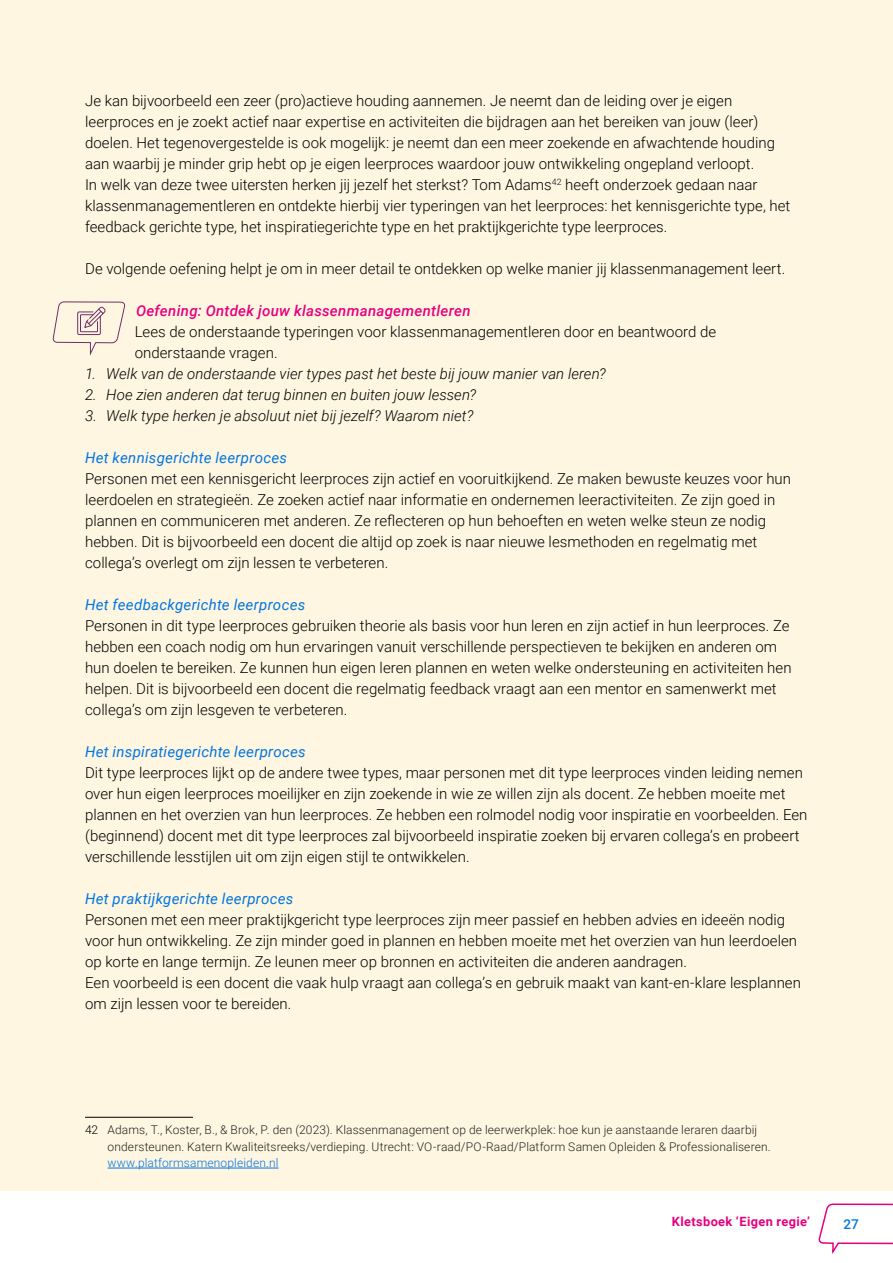
<style>
.page{position:relative;width:893px;height:1263px;background:#fff}
.page>*{position:absolute;margin:0;border:0;box-sizing:border-box;transform-origin:0 0}
.t1{font:300 15px/21px "Roboto";color:#000}
.t2{font:italic 300 15px "Roboto";color:#000}
.t3{font:italic 15px "Roboto";letter-spacing:.02em;color:#0076e0}
.t4{font:italic 500 15px "Roboto";letter-spacing:.02em;color:#e6007d}
.t5{font:500 13.5px "Roboto";color:#0076e0}
.t6{font:700 12.75px "Roboto";letter-spacing:.03em;color:#e6007d}
.t7{font:300 12px/16.5px "Roboto";letter-spacing:.01em;color:#222}
.t8{font:300 12px "Roboto";letter-spacing:.01em;color:#0076e0}
.s1{color:#000}
</style>
<div class="page">
<svg style="left:818px;top:1203px;width:75px;height:51px"></svg>
<div style="left:0;top:0;width:893px;height:1191px;background:#fff6e2"></div>
<hr style="left:85px;top:1117px;width:108px;height:1px;background:#000">
<hr style="left:108px;top:1168px;width:171px;height:1px;background:#0076e0">
<svg style="left:52px;top:301px;width:74px;height:55px"></svg>
<p class="t1" style="left:85px;top:90px;width:707px">Je kan bijvoorbeeld een zeer (pro)actieve houding aannemen. Je neemt dan de leiding over je eigen leerproces en je zoekt actief naar expertise en activiteiten die bijdragen aan het bereiken van jouw (leer) doelen. Het tegenovergestelde is ook mogelijk: je neemt dan een meer zoekende en afwachtende houding aan waarbij je minder grip hebt op je eigen leerproces waardoor jouw ontwikkeling ongepland verloopt.<br>In welk van deze twee uitersten herken jij jezelf het sterkst? Tom Adams<sup>42</sup> heeft onderzoek gedaan naar klassenmanagementleren en ontdekte hierbij vier typeringen van het leerproces: het kennisgerichte type, het feedback gerichte type, het inspiratiegerichte type en het praktijkgerichte type leerproces.</p>
<p class="t1" style="left:85px;top:258px;width:699px">De volgende oefening helpt je om in meer detail te ontdekken op welke manier jij klassenmanagement leert.</p>
<p class="t4" style="left:136px;top:300px;width:336px">Oefening: Ontdek jouw klassenmanagementleren</p>
<p class="t1" style="left:135px;top:321px;width:583px">Lees de onderstaande typeringen voor klassenmanagementleren door en beantwoord de onderstaande vragen.</p>
<p class="t2" style="left:85px;top:363px;width:522px">1. Welk van de onderstaande vier types past het beste bij jouw manier van leren?</p>
<p class="t2" style="left:85px;top:384px;width:393px">2. Hoe zien anderen dat terug binnen en buiten jouw lessen?</p>
<p class="t2" style="left:85px;top:405px;width:390px">3. Welk type herken je absoluut niet bij jezelf? Waarom niet?</p>
<p class="t3" style="left:85px;top:447px;width:203px">Het kennisgerichte leerproces</p>
<p class="t1" style="left:85px;top:468px;width:708px">Personen met een kennisgericht leerproces zijn actief en vooruitkijkend. Ze maken bewuste keuzes voor hun leerdoelen en strategieën. Ze zoeken actief naar informatie en ondernemen leeractiviteiten. Ze zijn goed in plannen en communiceren met anderen. Ze reflecteren op hun behoeften en weten welke steun ze nodig hebben. Dit is bijvoorbeeld een docent die altijd op zoek is naar nieuwe lesmethoden en regelmatig met collega’s overlegt om zijn lessen te verbeteren.</p>
<p class="t3" style="left:85px;top:594px;width:222px">Het feedbackgerichte leerproces</p>
<p class="t1" style="left:85px;top:615px;width:708px">Personen in dit type leerproces gebruiken theorie als basis voor hun leren en zijn actief in hun leerproces. Ze hebben een coach nodig om hun ervaringen vanuit verschillende perspectieven te bekijken en anderen om hun doelen te bereiken. Ze kunnen hun eigen leren plannen en weten welke ondersteuning en activiteiten hen helpen. Dit is bijvoorbeeld een docent die regelmatig feedback vraagt aan een mentor en samenwerkt met collega’s om zijn lesgeven te verbeteren.</p>
<p class="t3" style="left:85px;top:741px;width:222px">Het inspiratiegerichte leerproces</p>
<p class="t1" style="left:85px;top:762px;width:724px">Dit type leerproces lijkt op de andere twee types, maar personen met dit type leerproces vinden leiding nemen over hun eigen leerproces moeilijker en zijn zoekende in wie ze willen zijn als docent. Ze hebben moeite met plannen en het overzien van hun leerproces. Ze hebben een rolmodel nodig voor inspiratie en voorbeelden. Een (beginnend) docent met dit type leerproces zal bijvoorbeeld inspiratie zoeken bij ervaren collega’s en probeert verschillende lesstijlen uit om zijn eigen stijl te ontwikkelen.</p>
<p class="t3" style="left:85px;top:888px;width:210px">Het praktijkgerichte leerproces</p>
<p class="t1" style="left:85px;top:909px;width:717px">Personen met een meer praktijkgericht type leerproces zijn meer passief en hebben advies en ideeën nodig voor hun ontwikkeling. Ze zijn minder goed in plannen en hebben moeite met het overzien van hun leerdoelen op korte en lange termijn. Ze leunen meer op bronnen en activiteiten die anderen aandragen.<br>Een voorbeeld is een docent die vaak hulp vraagt aan collega’s en gebruik maakt van kant-en-klare lesplannen om zijn lessen voor te bereiden.</p>
<p class="t7" style="left:108px;top:1121px;width:663px;text-indent:-22px"><span class="s1">42</span> Adams, T., Koster, B., &amp; Brok, P. den (2023). Klassenmanagement op de leerwerkplek: hoe kun je aanstaande leraren daarbij ondersteunen. Katern Kwaliteitsreeks/verdieping. Utrecht: VO-raad/PO-Raad/Platform Samen Opleiden &amp; Professionaliseren.</p>
<p class="t8" style="left:108px;top:1154px;width:172px">www.platformsamenopleiden.nl</p>
<p class="t6" style="left:672px;top:1212px;width:140px">Kletsboek ‘Eigen regie’</p>
<p class="t5" style="left:843px;top:1214px;width:17px">27</p>
</div>
